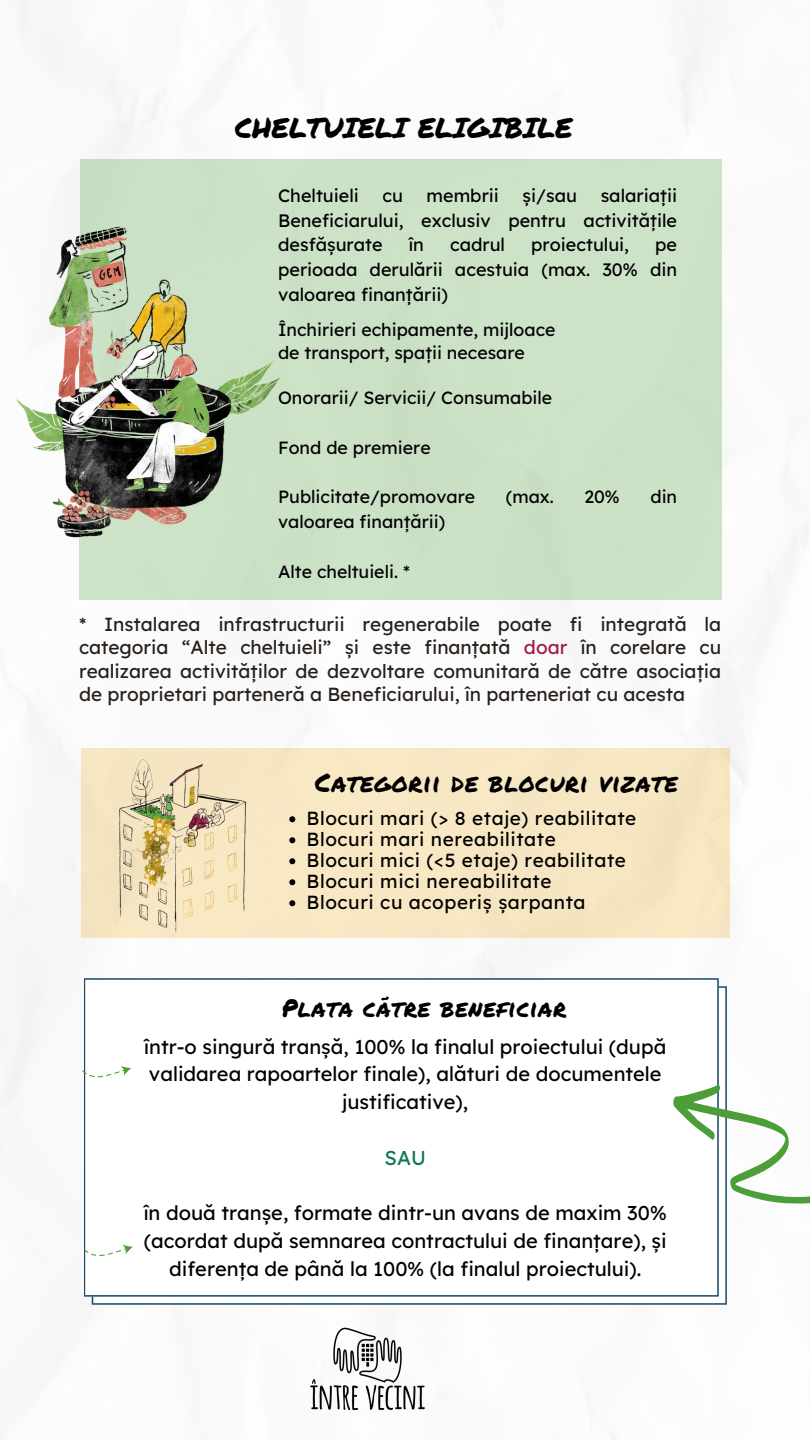
<style>
.page{position:relative;width:810px;height:1440px;background:#fff}
.page>*{position:absolute;margin:0;border:0;box-sizing:border-box;transform-origin:0 0}
.t1{font:28px "Permanent Marker";color:#000}
.t2{font:25.8px "Permanent Marker";letter-spacing:.025em;color:#000}
.t3{font:24.5px "Permanent Marker";letter-spacing:.025em;color:#000}
.t4{font:20px/27.8px "Lexend Deca";color:#000;text-align:center}
.t5{font:20px "Lexend Deca";color:#0e7658}
.t6{font:19px/23.2px "Lexend Deca";color:#271f1a;text-align:justify}
.t7{font:19px "Lexend Deca";letter-spacing:.03em;color:#000}
.t8{font:18px/24.8px "Lexend Deca";color:#000;text-align:justify}
.t9{font:17.7px "Lexend Deca";color:#000}
.s1{color:#a21942}
</style>
<div class="page">
<img style="left:0;top:0;width:808px;height:1440px">
<div style="left:80px;top:160px;width:641px;height:198px;background:#cde3c7"></div>
<div style="left:79px;top:358px;width:642px;height:241px;background:#cbe1c6"></div>
<img style="left:301px;top:1315px;width:138px;height:106px">
<img style="left:107px;top:743px;width:152px;height:195px">
<svg style="left:92px;top:986px;width:634px;height:319px"></svg>
<svg style="left:84px;top:978px;width:635px;height:319px"></svg>
<svg style="left:82px;top:1054px;width:49px;height:23px"></svg>
<svg style="left:83px;top:1233px;width:50px;height:23px"></svg>
<svg style="left:670px;top:1056px;width:140px;height:186px"></svg>
<svg style="left:381px;top:997px;width:8px;height:3px"></svg>
<img style="left:0;top:185px;width:281px;height:387px">
<svg style="left:289px;top:816px;width:6px;height:6px"></svg>
<svg style="left:289px;top:837px;width:6px;height:6px"></svg>
<svg style="left:289px;top:858px;width:6px;height:6px"></svg>
<svg style="left:289px;top:879px;width:6px;height:6px"></svg>
<svg style="left:289px;top:900px;width:6px;height:6px"></svg>
<p class="t1" style="left:235px;top:107px;width:339px">CHELTUIELI ELIGIBILE</p>
<p class="t8" style="left:278px;top:183px;width:401px;text-indent:323px">salariații Beneficiarului, exclusiv pentru activitățile desfășurate</p>
<p class="t8" style="left:278px;top:183px;width:82px">Cheltuieli</p>
<p class="t8" style="left:383px;top:183px;width:22px">cu</p>
<p class="t8" style="left:427px;top:183px;width:74px">membrii</p>
<p class="t8" style="left:523px;top:183px;width:56px">și/sau</p>
<p class="t8" style="left:409px;top:232px;width:17px">în</p>
<p class="t8" style="left:450px;top:232px;width:57px">cadrul</p>
<p class="t8" style="left:531px;top:232px;width:99px">proiectului,</p>
<p class="t8" style="left:278px;top:232px;width:401px;text-indent:377px">pe perioada derulării acestuia (max. 30% din valoarea finanțării)</p>
<p class="t9" style="left:278px;top:318px;width:279px">Închirieri echipamente, mijloace</p>
<p class="t9" style="left:278px;top:342px;width:248px">de transport, spații necesare</p>
<h5 class="t9" style="left:278px;top:387px;width:276px">Onorarii/ Servicii/ Consumabile</h5>
<p class="t9" style="left:278px;top:436px;width:154px">Fond de premiere</p>
<h2 class="t9" style="left:278px;top:486px;width:199px">Publicitate/promovare</h2>
<h2 class="t9" style="left:506px;top:486px;width:49px">(max.</h2>
<h2 class="t9" style="left:585px;top:486px;width:37px">20%</h2>
<h2 class="t9" style="left:650px;top:486px;width:28px">din</h2>
<h2 class="t9" style="left:278px;top:510px;width:169px">valoarea finanțării)</h2>
<p class="t9" style="left:278px;top:560px;width:133px">Alte cheltuieli. *</p>
<p class="t6" style="left:79px;top:612px;width:644px">* Instalarea infrastructurii regenerabile poate fi integrată la categoria “Alte cheltuieli” și este finanțată <span class="s1">doar</span> în corelare cu realizarea activităților de dezvoltare comunitară de către asociația de proprietari parteneră a Beneficiarului, în parteneriat cu acesta</p>
<p class="t2" style="left:315px;top:763px;width:364px">Categorii de blocuri vizate</p>
<p class="t7" style="left:307px;top:806px;width:331px">Blocuri mari (&gt; 8 etaje) reabilitate</p>
<p class="t7" style="left:307px;top:827px;width:251px">Blocuri mari nereabilitate</p>
<h3 class="t7" style="left:307px;top:848px;width:321px">Blocuri mici (&lt;5 etaje) reabilitate</h3>
<h5 class="t7" style="left:307px;top:869px;width:247px">Blocuri mici nereabilitate</h5>
<p class="t7" style="left:307px;top:890px;width:281px">Blocuri cu acoperiș șarpanta</p>
<p class="t3" style="left:282px;top:990px;width:286px">Plata catre beneficiar</p>
<h5 class="t4" style="left:144px;top:1032px;width:524px">într-o singură tranșă, 100% la finalul proiectului (după validarea rapoartelor finale), alături de documentele justificative),</h5>
<p class="t5" style="left:385px;top:1145px;width:43px">SAU</p>
<p class="t4" style="left:144px;top:1199px;width:525px">în două tranșe, formate dintr-un avans de maxim 30% (acordat după semnarea contractului de finanțare), și diferența de până la 100% (la finalul proiectului).</p>
</div>
